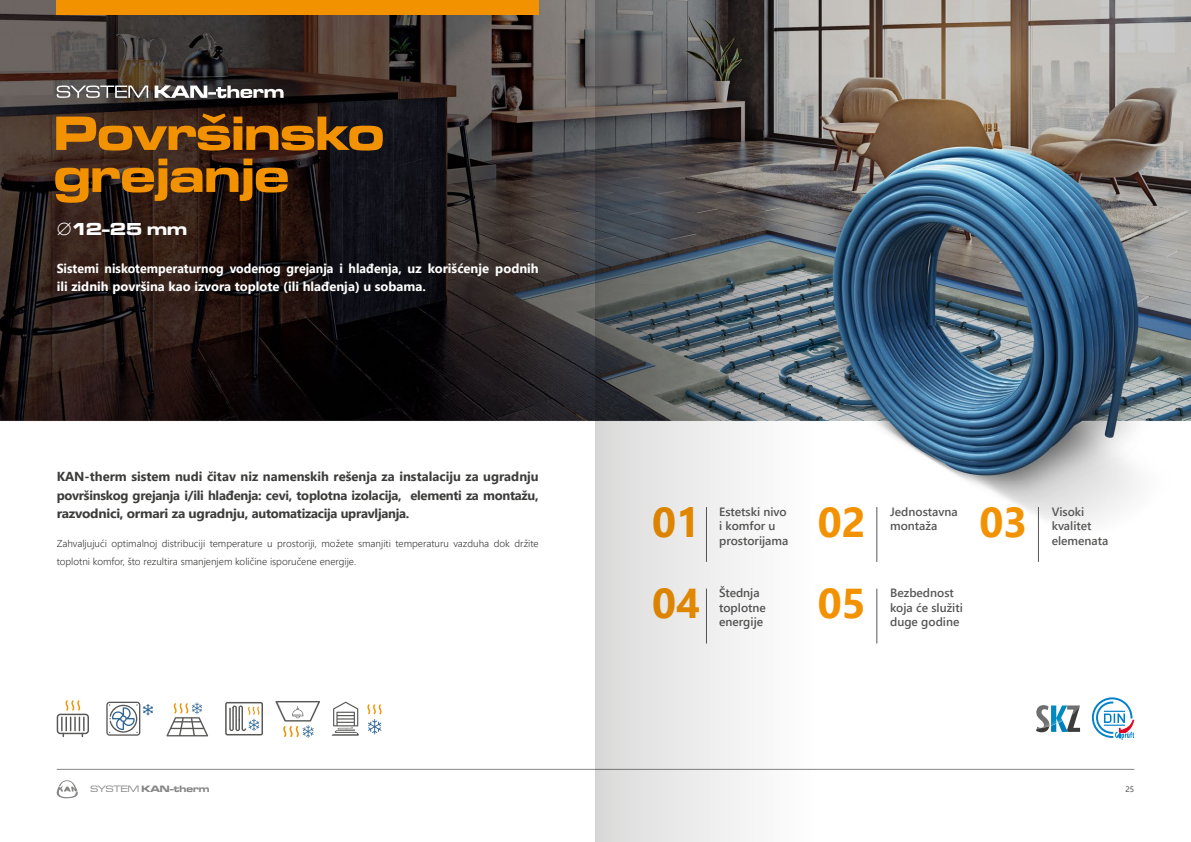
<style>
.page{position:relative;width:1191px;height:842px;background:#fff}
.page>*{position:absolute;margin:0;border:0;box-sizing:border-box;transform-origin:0 0}
.t1{font:50px/42px "Microgramma D Bol Ext";color:#f39200}
.t2{font:700 41.7px/81.6px "Segoe UI";color:#f39200}
.t3{font:18px "Microgramma D Bol Ext";color:#fff}
.t4{font:700 13px/18px "Segoe UI";letter-spacing:-.02em;color:#3c3c3b;text-align:justify}
.t5{font:700 13px/18px "Segoe UI";color:#fff;scale:.95 1}
.t6{font:600 12px/14.4px "Segoe UI";color:#575756}
.t7{font:300 10px/18px "Segoe UI";color:#3c3c3b}
.t8{font:9.6px "Microgramma D Bol Ext";color:#878787}
.t9{font:8px "Segoe UI";color:#3c3c3b}
.s1{font-family:"Microgramma D Med Ext"}
</style>
<div class="page">
<img style="left:0;top:0;width:1191px;height:770px">
<hr style="left:57px;top:769px;width:1077px;height:1px;background:#878787">
<svg style="left:57px;top:85px;width:226px;height:13px"></svg>
<div style="left:57px;top:0;width:482px;height:14px;background:#f39200"></div>
<hr style="left:876px;top:507px;width:1px;height:55px;background:#575756">
<hr style="left:1038px;top:507px;width:1px;height:55px;background:#575756">
<hr style="left:876px;top:589px;width:1px;height:54px;background:#575756">
<svg style="left:57px;top:780px;width:21px;height:18px"></svg>
<svg style="left:57px;top:700px;width:32px;height:37px"></svg>
<svg style="left:106px;top:702px;width:47px;height:34px"></svg>
<svg style="left:166px;top:702px;width:42px;height:34px"></svg>
<svg style="left:224px;top:701px;width:40px;height:36px"></svg>
<svg style="left:275px;top:701px;width:45px;height:37px"></svg>
<svg style="left:367px;top:704px;width:15px;height:30px"></svg>
<svg style="left:332px;top:702px;width:27px;height:34px"></svg>
<svg style="left:1091px;top:697px;width:43px;height:43px"></svg>
<svg style="left:1036px;top:705px;width:44px;height:27px"></svg>
<svg style="left:595px;top:0;width:221px;height:842px"></svg>
<h1 class="t1" style="left:54px;top:112px;width:332px">Površinsko grejanje</h1>
<h3 class="t3" style="left:57px;top:217px;width:132px">∅12-25 mm</h3>
<p class="t5" style="left:57px;top:258px;width:509px">Sistemi niskotemperaturnog vodenog grejanja i hlađenja, uz korišćenje podnih ili zidnih površina kao izvora toplote (ili hlađenja) u sobama.</p>
<p class="t4" style="left:57px;top:467px;width:483px">KAN-therm sistem nudi čitav niz namenskih rešenja za instalaciju za ugradnju površinskog grejanja i/ili hlađenja: cevi, toplotna izolacija, elementi za montažu, razvodnici, ormari za ugradnju, automatizacija upravljanja.</p>
<p class="t7" style="left:57px;top:533px;width:483px">Zahvaljujući optimalnoj distribuciji temperature u prostoriji, možete smanjiti temperaturu vazduha dok držite toplotni komfor, što rezultira smanjenjem količine isporučene energije.</p>
<p class="t8" style="left:90px;top:783px;width:121px"><span class="s1">SYSTEM</span> KAN-therm</p>
<h2 class="t2" style="left:652px;top:478px;width:49px">01<br>04</h2>
<h2 class="t2" style="left:818px;top:478px;width:49px">02</h2>
<h2 class="t2" style="left:979px;top:478px;width:49px">03</h2>
<p class="t6" style="left:719px;top:503px;width:71px">Estetski nivo i komfor u prostorijama</p>
<p class="t6" style="left:719px;top:585px;width:48px">Štednja toplotne energije</p>
<p class="t6" style="left:890px;top:503px;width:69px">Jednostavna montaža</p>
<p class="t6" style="left:1051px;top:503px;width:58px">Visoki kvalitet elemenata</p>
<h2 class="t2" style="left:818px;top:559px;width:49px">05</h2>
<p class="t6" style="left:890px;top:585px;width:74px">Bezbednost koja će služiti duge godine</p>
<p class="t9" style="left:1125px;top:781px;width:10px">25</p>
</div>
